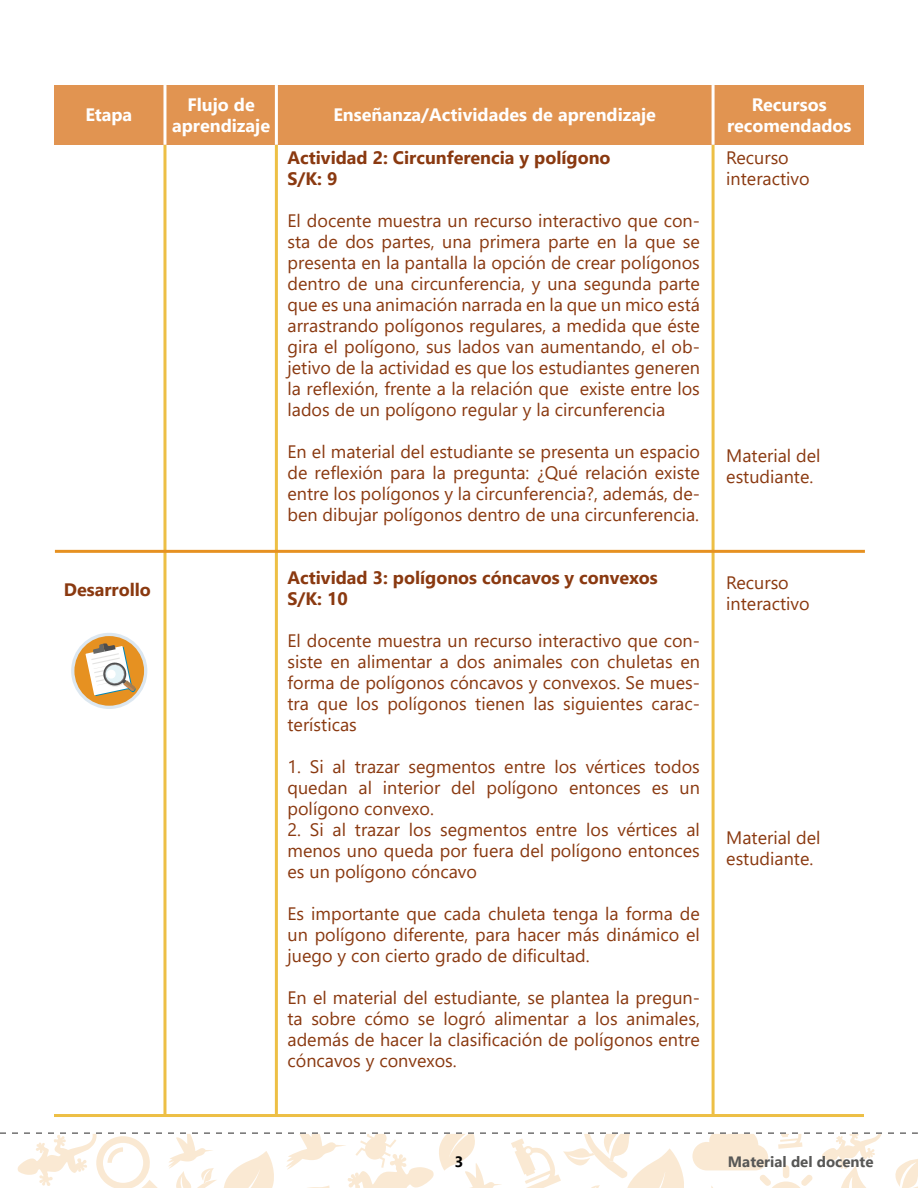
<style>
.page{position:relative;width:918px;height:1188px;background:#fff}
.page>*{position:absolute;margin:0;border:0;box-sizing:border-box;transform-origin:0 0}
.t1{font:18px/21px "Segoe UI";color:#8a3910;text-align:justify}
.t2{font:700 18px/21px "Segoe UI";color:#8a3910}
.t3{font:700 18px/21px "Segoe UI";color:#fff;text-align:center}
.t4{font:700 15px "Segoe UI";color:#575756}
.t5{font:700 15px "Segoe UI";color:#000}
</style>
<div class="page">
<svg style="left:0;top:1132px;width:918px;height:56px"></svg>
<hr style="left:163px;top:145px;width:3px;height:969px;background:#edbf45">
<hr style="left:275px;top:145px;width:3px;height:969px;background:#edbf45">
<hr style="left:712px;top:145px;width:3px;height:969px;background:#edbf45">
<div style="left:54px;top:85px;width:810px;height:60px;background:#e19451"></div>
<hr style="left:163px;top:85px;width:3px;height:60px;background:#fff">
<hr style="left:275px;top:85px;width:3px;height:60px;background:#fff">
<hr style="left:712px;top:85px;width:3px;height:60px;background:#fff">
<div style="left:71px;top:633px;width:76px;height:76px;background:#dce7f0;border-radius:50%"></div>
<div style="left:74px;top:636px;width:70px;height:70px;background:#e69121;border-radius:50%"></div>
<svg style="left:86px;top:643px;width:50px;height:53px"></svg>
<hr style="left:54px;top:1114px;width:810px;height:3px;background:#edbf45">
<hr style="left:55px;top:550px;width:810px;height:3px;background:#e69121">
<p class="t3" style="left:85px;top:104px;width:48px">Etapa</p>
<p class="t3" style="left:172px;top:94px;width:99px">Flujo de aprendizaje</p>
<p class="t3" style="left:727px;top:94px;width:126px">Recursos recomendados</p>
<p class="t3" style="left:333px;top:104px;width:324px">Enseñanza/Actividades de aprendizaje</p>
<p class="t2" style="left:64px;top:579px;width:89px">Desarrollo</p>
<p class="t2" style="left:288px;top:147px;width:325px">Actividad 2: Circunferencia y polígono<br>S/K: 9</p>
<p class="t1" style="left:288px;top:210px;width:414px">El docente muestra un recurso interactivo que con&shy;sta de dos partes, una primera parte en la que se presenta en la pantalla la opción de crear polígonos dentro de una circunferencia, y una segunda parte que es una animación narrada en la que un mico está arrastrando polígonos regulares, a medida que éste gira el polígono, sus lados van aumentando, el ob&shy;jetivo de la actividad es que los estudiantes generen la reflexión, frente a la relación que existe entre los lados de un polígono regular y la circunferencia</p>
<p class="t1" style="left:288px;top:441px;width:414px">En el material del estudiante se presenta un espacio de reflexión para la pregunta: ¿Qué relación existe entre los polígonos y la circunferencia?, además, de&shy;ben dibujar polígonos dentro de una circunferencia.</p>
<p class="t2" style="left:288px;top:567px;width:372px">Actividad 3: polígonos cóncavos y convexos<br>S/K: 10</p>
<p class="t1" style="left:288px;top:630px;width:414px">El docente muestra un recurso interactivo que con&shy;siste en alimentar a dos animales con chuletas en forma de polígonos cóncavos y convexos. Se mues&shy;tra que los polígonos tienen las siguientes carac&shy;terísticas</p>
<p class="t1" style="left:288px;top:756px;width:414px">1. Si al trazar segmentos entre los vértices todos quedan al interior del polígono entonces es un polígono convexo.</p>
<p class="t1" style="left:288px;top:819px;width:414px">2. Si al trazar los segmentos entre los vértices al menos uno queda por fuera del polígono entonces es un polígono cóncavo</p>
<p class="t1" style="left:288px;top:903px;width:414px">Es importante que cada chuleta tenga la forma de un polígono diferente, para hacer más dinámico el juego y con cierto grado de dificultad.</p>
<p class="t1" style="left:288px;top:987px;width:414px">En el material del estudiante, se plantea la pregun&shy;ta sobre cómo se logró alimentar a los animales, además de hacer la clasificación de polígonos entre cóncavos y convexos.</p>
<p class="t1" style="left:726px;top:147px;width:85px">Recurso interactivo</p>
<p class="t1" style="left:726px;top:445px;width:96px">Material del estudiante.</p>
<p class="t1" style="left:726px;top:571px;width:85px">Recurso interactivo</p>
<p class="t1" style="left:726px;top:827px;width:96px">Material del estudiante.</p>
<p class="t5" style="left:455px;top:1150px;width:10px">3</p>
<p class="t4" style="left:728px;top:1149px;width:147px">Material del docente</p>
</div>
